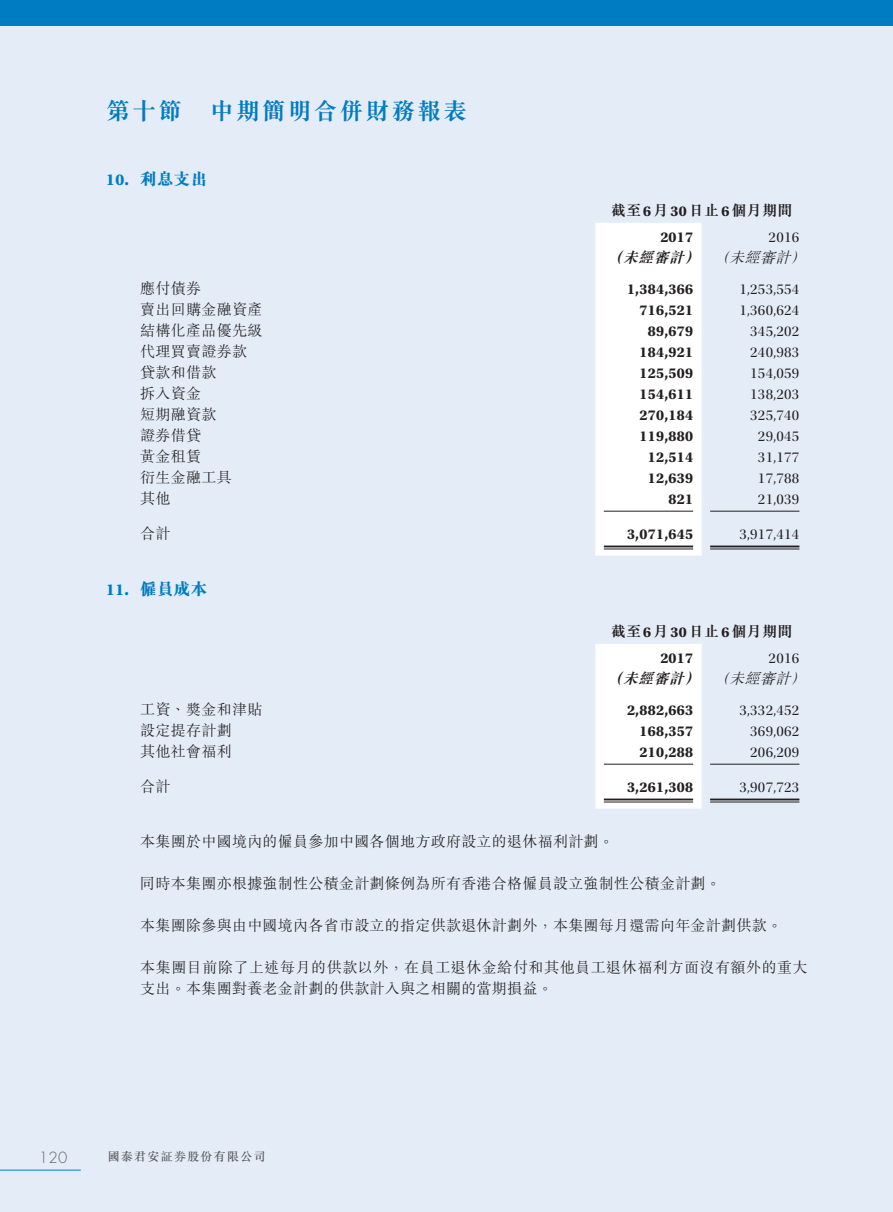
<style>
.page{position:relative;width:893px;height:1212px;background:#fff}
.page>*{position:absolute;margin:0;border:0;box-sizing:border-box;transform-origin:0 0}
.t1{font:700 24px "M Sung HK";letter-spacing:.08em;color:#007cc2}
._3__標題{font:800 16.5px "M Sung HK";letter-spacing:.02em;color:#007cc2}
._1__內文{font:300 15px/21px "M Sung HK";letter-spacing:.02em;color:#231f20}
._1__內文-2{font:15px "Utopia Std Disp";letter-spacing:.02em;color:#231f20}
._1__內文-3{font:700 15px "Utopia Std";letter-spacing:.02em;color:#231f20}
._1__內文-4{font:700 15px "M Sung HK";letter-spacing:.02em;color:#231f20}
._1__內文-5{font:italic 700 15px "M Sung HK";color:#231f20}
._1__內文-6{font:italic 300 15px "M Sung HK";color:#231f20}
.t2{font:300 15px "Futura Std";color:#636366}
.t3{font:500 12px "M Sung HK";letter-spacing:.105em;color:#57585a}
.s1{font-family:"Utopia Std Bold Capt";font-weight:400}
.s2{font-family:"Utopia Std"}
</style>
<div class="page">
<div style="left:0;top:0;width:892px;height:1212px;background:#e4ecf7"></div>
<div style="left:0;top:0;width:892px;height:26px;background:#007cc2"></div>
<hr style="left:0;top:1170px;width:81px;height:1px;background:#007cc2">
<div style="left:595px;top:223px;width:107px;height:333px;background:#fff"></div>
<hr style="left:604px;top:511px;width:89px;height:1px;background:#231f20">
<hr style="left:710px;top:511px;width:89px;height:1px;background:#231f20">
<hr style="left:604px;top:545px;width:89px;height:2px;background:#231f20">
<hr style="left:604px;top:549px;width:89px;height:1px;background:#231f20">
<hr style="left:710px;top:545px;width:89px;height:2px;background:#231f20">
<hr style="left:710px;top:549px;width:89px;height:1px;background:#231f20">
<div style="left:595px;top:644px;width:107px;height:165px;background:#fff"></div>
<hr style="left:604px;top:764px;width:89px;height:1px;background:#231f20">
<hr style="left:710px;top:764px;width:89px;height:1px;background:#231f20">
<hr style="left:604px;top:798px;width:89px;height:2px;background:#231f20">
<hr style="left:604px;top:802px;width:89px;height:1px;background:#231f20">
<hr style="left:710px;top:798px;width:89px;height:2px;background:#231f20">
<hr style="left:710px;top:802px;width:89px;height:1px;background:#231f20">
<h1 class="t1" style="left:106px;top:99px;width:362px">第十節 中期簡明合併財務報表</h1>
<p class="_3__標題" style="left:106px;top:170px;width:102px"><span class="s1">10.</span> 利息支出</p>
<p class="_1__內文-4" style="left:611px;top:203px;width:183px">截至<span class="s2">6</span>月<span class="s2">30</span>日止<span class="s2">6</span>個月期間</p>
<p class="_1__內文-3" style="left:660px;top:228px;width:34px">2017</p>
<p class="_1__內文-2" style="left:769px;top:229px;width:32px">2016</p>
<p class="_1__內文-5" style="left:608px;top:250px;width:97px">（未經審計）</p>
<p class="_1__內文-6" style="left:714px;top:247px;width:98px">（未經審計）</p>
<p class="_1__內文" style="left:140px;top:277px;width:62px">應付債券</p>
<p class="_1__內文-3" style="left:627px;top:281px;width:68px">1,384,366</p>
<p class="_1__內文-2" style="left:739px;top:281px;width:62px">1,253,554</p>
<p class="_1__內文" style="left:140px;top:298px;width:123px">賣出回購金融資產</p>
<p class="_1__內文-3" style="left:640px;top:302px;width:55px">716,521</p>
<p class="_1__內文-2" style="left:739px;top:302px;width:62px">1,360,624</p>
<p class="_1__內文" style="left:140px;top:319px;width:123px">結構化產品優先級</p>
<p class="_1__內文-3" style="left:648px;top:323px;width:47px">89,679</p>
<p class="_1__內文-2" style="left:750px;top:323px;width:51px">345,202</p>
<p class="_1__內文" style="left:140px;top:340px;width:108px">代理買賣證券款</p>
<p class="_1__內文-3" style="left:640px;top:344px;width:55px">184,921</p>
<p class="_1__內文-2" style="left:750px;top:344px;width:51px">240,983</p>
<p class="_1__內文" style="left:140px;top:361px;width:78px">貸款和借款</p>
<p class="_1__內文-3" style="left:640px;top:365px;width:55px">125,509</p>
<p class="_1__內文-2" style="left:750px;top:365px;width:51px">154,059</p>
<p class="_1__內文" style="left:140px;top:382px;width:62px">拆入資金</p>
<p class="_1__內文-3" style="left:640px;top:386px;width:55px">154,611</p>
<p class="_1__內文-2" style="left:750px;top:386px;width:51px">138,203</p>
<p class="_1__內文" style="left:140px;top:403px;width:78px">短期融資款</p>
<p class="_1__內文-3" style="left:640px;top:407px;width:55px">270,184</p>
<p class="_1__內文-2" style="left:750px;top:407px;width:51px">325,740</p>
<p class="_1__內文" style="left:140px;top:424px;width:62px">證券借貸</p>
<p class="_1__內文-3" style="left:640px;top:428px;width:55px">119,880</p>
<p class="_1__內文-2" style="left:758px;top:428px;width:43px">29,045</p>
<p class="_1__內文" style="left:140px;top:445px;width:62px">黃金租賃</p>
<p class="_1__內文-3" style="left:648px;top:449px;width:47px">12,514</p>
<p class="_1__內文-2" style="left:758px;top:449px;width:43px">31,177</p>
<p class="_1__內文" style="left:140px;top:466px;width:93px">衍生金融工具</p>
<p class="_1__內文-3" style="left:648px;top:470px;width:47px">12,639</p>
<p class="_1__內文-2" style="left:758px;top:470px;width:43px">17,788</p>
<p class="_1__內文" style="left:140px;top:487px;width:32px">其他</p>
<p class="_1__內文-3" style="left:669px;top:491px;width:26px">821</p>
<p class="_1__內文-2" style="left:758px;top:491px;width:43px">21,039</p>
<p class="_1__內文" style="left:140px;top:522px;width:32px">合計</p>
<p class="_1__內文-3" style="left:627px;top:525px;width:68px">3,071,645</p>
<p class="_1__內文-2" style="left:739px;top:526px;width:62px">3,917,414</p>
<p class="_3__標題" style="left:106px;top:581px;width:102px"><span class="s1">11.</span> 僱員成本</p>
<p class="_1__內文-4" style="left:611px;top:624px;width:183px">截至<span class="s2">6</span>月<span class="s2">30</span>日止<span class="s2">6</span>個月期間</p>
<p class="_1__內文-3" style="left:660px;top:649px;width:34px">2017</p>
<p class="_1__內文-2" style="left:769px;top:650px;width:32px">2016</p>
<p class="_1__內文-5" style="left:608px;top:671px;width:97px">（未經審計）</p>
<p class="_1__內文-6" style="left:714px;top:668px;width:98px">（未經審計）</p>
<p class="_1__內文" style="left:140px;top:698px;width:123px">工資、獎金和津貼</p>
<p class="_1__內文-3" style="left:627px;top:702px;width:68px">2,882,663</p>
<p class="_1__內文-2" style="left:739px;top:702px;width:62px">3,332,452</p>
<p class="_1__內文" style="left:140px;top:719px;width:93px">設定提存計劃</p>
<p class="_1__內文-3" style="left:640px;top:723px;width:55px">168,357</p>
<p class="_1__內文-2" style="left:750px;top:723px;width:51px">369,062</p>
<p class="_1__內文" style="left:140px;top:740px;width:93px">其他社會福利</p>
<p class="_1__內文-3" style="left:640px;top:744px;width:55px">210,288</p>
<p class="_1__內文-2" style="left:750px;top:744px;width:51px">206,209</p>
<p class="_1__內文" style="left:140px;top:775px;width:32px">合計</p>
<p class="_1__內文-3" style="left:627px;top:778px;width:68px">3,261,308</p>
<p class="_1__內文-2" style="left:739px;top:779px;width:62px">3,907,723</p>
<p class="_1__內文" style="left:140px;top:830px;width:475px">本集團於中國境內的僱員參加中國各個地方政府設立的退休福利計劃。</p>
<p class="_1__內文" style="left:140px;top:872px;width:582px">同時本集團亦根據強制性公積金計劃條例為所有香港合格僱員設立強制性公積金計劃。</p>
<p class="_1__內文" style="left:140px;top:914px;width:643px">本集團除參與由中國境內各省市設立的指定供款退休計劃外，本集團每月還需向年金計劃供款。</p>
<p class="_1__內文" style="left:140px;top:956px;width:669px">本集團目前除了上述每月的供款以外，在員工退休金給付和其他員工退休福利方面沒有額外的重大支出。本集團對養老金計劃的供款計入與之相關的當期損益。</p>
<p class="t2" style="left:39px;top:1148px;width:30px">120</p>
<p class="t3" style="left:108px;top:1148px;width:159px">國泰君安証券股份有限公司</p>
</div>
